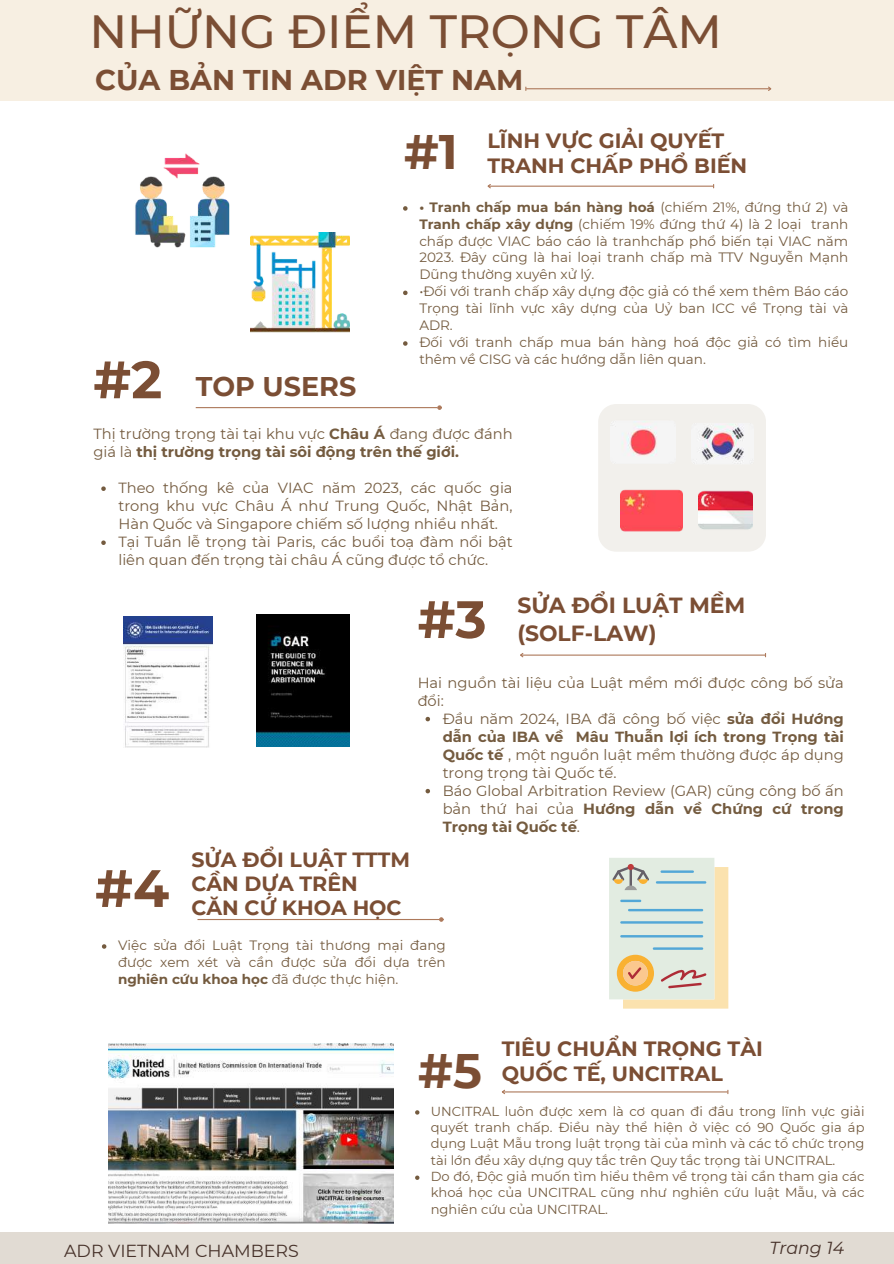
<style>
.page{position:relative;width:894px;height:1264px;background:#fff}
.page>*{position:absolute;margin:0;border:0;box-sizing:border-box;transform-origin:0 0}
.t1{font:700 52.5px "Montserrat";color:#7b4e34}
.t2{font:700 48.3px "Montserrat";color:#7b4e34}
.t3{font:500 46.5px "Montserrat";color:#7b4e34}
.t4{font:700 28.5px "Montserrat";color:#7b4e34}
.t5{font:700 27px "Montserrat";color:#7b4e34}
.t6{font:700 21.9px/28.2px "Montserrat";color:#7b4e34}
.t7{font:700 20.7px/25.8px "Montserrat";color:#7b4e34}
.t8{font:700 20.55px/23.7px "Montserrat";color:#7b4e34}
.t9{font:17.4px "Montserrat";color:#47322a}
.t10{font:italic 17.4px "Montserrat";color:#47322a}
.t11{font:14.7px/18px "Montserrat";color:#745b3f}
.t12{font:13.5px/16.8px "Montserrat";color:#745b3f;text-align:justify}
.t13{font:13.05px/16.4px "Montserrat";color:#745b3f}
.s1{font-weight:700}
</style>
<div class="page">
<div style="left:0;top:0;width:893px;height:101px;background:#f7efe2"></div>
<hr style="left:488px;top:186px;width:225px;height:1px;background:#ad795b">
<svg style="left:487px;top:184px;width:4px;height:5px"></svg>
<hr style="left:196px;top:407px;width:241px;height:1px;background:#ad795b">
<svg style="left:437px;top:405px;width:4px;height:5px"></svg>
<hr style="left:520px;top:654px;width:245px;height:1px;background:#ad795b">
<svg style="left:520px;top:653px;width:4px;height:5px"></svg>
<img style="left:108px;top:1043px;width:285px;height:180px">
<hr style="left:197px;top:919px;width:242px;height:1px;background:#ad795b">
<svg style="left:439px;top:917px;width:4px;height:4px"></svg>
<div style="left:598px;top:404px;width:167px;height:147px;background:#f2f0ec;border-radius:18px"></div>
<img style="left:695px;top:423px;width:56px;height:40px">
<img style="left:620px;top:489px;width:62px;height:43px">
<img style="left:698px;top:490px;width:54px;height:40px">
<img style="left:613px;top:421px;width:44px;height:35px">
<img style="left:135px;top:153px;width:95px;height:95px">
<img style="left:250px;top:233px;width:99px;height:99px">
<hr style="left:526px;top:88px;width:244px;height:1px;background:#ad795b">
<svg style="left:766px;top:86px;width:6px;height:5px"></svg>
<img style="left:257px;top:614px;width:92px;height:132px">
<img style="left:123px;top:616px;width:89px;height:132px">
<hr style="left:502px;top:1091px;width:225px;height:1px;background:#ad795b">
<svg style="left:501px;top:1089px;width:5px;height:6px"></svg>
<svg style="left:415px;top:1110px;width:4px;height:4px"></svg>
<svg style="left:415px;top:1175px;width:4px;height:4px"></svg>
<div style="left:0;top:1231px;width:893px;height:32px;background:#e1dbd3"></div>
<svg style="left:609px;top:858px;width:119px;height:150px"></svg>
<svg style="left:403px;top:206px;width:4px;height:5px"></svg>
<svg style="left:403px;top:290px;width:4px;height:5px"></svg>
<svg style="left:403px;top:341px;width:4px;height:5px"></svg>
<svg style="left:101px;top:486px;width:5px;height:5px"></svg>
<svg style="left:101px;top:540px;width:5px;height:5px"></svg>
<svg style="left:425px;top:716px;width:5px;height:5px"></svg>
<svg style="left:425px;top:788px;width:5px;height:5px"></svg>
<svg style="left:102px;top:944px;width:4px;height:4px"></svg>
<h3 class="t3" style="left:89px;top:2px;width:634px">NHỮNG ĐIỂM TRỌNG TÂM</h3>
<h3 class="t4" style="left:95px;top:62px;width:429px">CỦA BẢN TIN ADR VIỆT NAM</h3>
<h3 class="t7" style="left:487px;top:127px;width:261px">LĨNH VỰC GIẢI QUYẾT<br>TRANH CHẤP PHỔ BIẾN</h3>
<h2 class="t2" style="left:404px;top:122px;width:55px">#1</h2>
<h1 class="t1" style="left:93px;top:347px;width:70px">#2</h1>
<h3 class="t5" style="left:196px;top:370px;width:162px">TOP USERS</h3>
<p class="t12" style="left:419px;top:198px;width:430px"><span class="s1">• Tranh chấp mua bán hàng hoá</span> (chiếm 21%, đứng thứ 2) và <span class="s1">Tranh chấp xây dựng</span> (chiếm 19% đứng thứ 4) là 2 loại tranh chấp được VIAC báo cáo là tranhchấp phổ biến tại VIAC năm 2023. Đây cũng là hai loại tranh chấp mà TTV Nguyễn Mạnh Dũng thường xuyên xử lý.</p>
<p class="t12" style="left:419px;top:283px;width:430px;text-align:left">•Đối với tranh chấp xây dựng độc giả có thể xem thêm Báo cáo Trọng tài lĩnh vực xây dựng của Uỷ ban ICC về Trọng tài và ADR.<br>Đối với tranh chấp mua bán hàng hoá độc giả có tìm hiểu thêm về CISG và các hướng dẫn liên quan.</p>
<p class="t11" style="left:93px;top:425px;width:420px">Thị trường trọng tài tại khu vực <span class="s1">Châu Á</span> đang được đánh giá là <span class="s1">thị trường trọng tài sôi động trên thế giới.</span></p>
<p class="t11" style="left:118px;top:479px;width:395px">Theo thống kê của VIAC năm 2023, các quốc gia trong khu vực Châu Á như Trung Quốc, Nhật Bản, Hàn Quốc và Singapore chiếm số lượng nhiều nhất.<br>Tại Tuần lễ trọng tài Paris, các buổi toạ đàm nổi bật liên quan đến trọng tài châu Á cũng được tổ chức.</p>
<h1 class="t1" style="left:417px;top:587px;width:70px">#3</h1>
<h3 class="t6" style="left:517px;top:591px;width:229px">SỬA ĐỔI LUẬT MỀM (SOLF-LAW)</h3>
<h1 class="t1" style="left:95px;top:856px;width:75px">#4</h1>
<h3 class="t8" style="left:191px;top:848px;width:220px">SỬA ĐỔI LUẬT TTTM<br>CẦN DỰA TRÊN</h3>
<h3 class="t8" style="left:191px;top:895px;width:212px">CĂN CỨ KHOA HỌC</h3>
<p class="t11" style="left:417px;top:673px;width:427px">Hai nguồn tài liệu của Luật mềm mới được công bố sửa đổi:</p>
<p class="t11" style="left:442px;top:709px;width:402px">Đầu năm 2024, IBA đã công bố việc <span class="s1">sửa đổi Hướng dẫn của IBA về Mâu Thuẫn lợi ích trong Trọng tài Quốc tế</span> , một nguồn luật mềm thường được áp dụng trong trọng tài Quốc tế.<br>Báo Global Arbitration Review (GAR) cũng công bố ấn bản thứ hai của <span class="s1">Hướng dẫn về Chứng cứ trong Trọng tài Quốc tế</span>.</p>
<p class="t12" style="left:118px;top:936px;width:329px">Việc sửa đổi Luật Trọng tài thương mại đang được xem xét và cần được sửa đổi dựa trên <span class="s1">nghiên cứu khoa học</span> đã được thực hiện.</p>
<h2 class="t2" style="left:418px;top:1041px;width:65px">#5</h2>
<h3 class="t7" style="left:501px;top:1036px;width:262px;line-height:24.8px">TIÊU CHUẨN TRỌNG TÀI<br>QUỐC TẾ, UNCITRAL</h3>
<p class="t13" style="left:430px;top:1102px;width:435px">UNCITRAL luôn được xem là cơ quan đi đầu trong lĩnh vực giải quyết tranh chấp. Điều này thể hiện ở việc có 90 Quốc gia áp dụng Luật Mẫu trong luật trọng tài của mình và các tổ chức trọng tài lớn đều xây dựng quy tắc trên Quy tắc trọng tài UNCITRAL.<br>Do đó, Độc giả muốn tìm hiểu thêm về trọng tài cần tham gia các khoá học của UNCITRAL cũng như nghiên cứu luật Mẫu, và các nghiên cứu của UNCITRAL.</p>
<p class="t9" style="left:64px;top:1240px;width:236px">ADR VIETNAM CHAMBERS</p>
<p class="t10" style="left:769px;top:1236px;width:76px">Trang 14</p>
</div>
